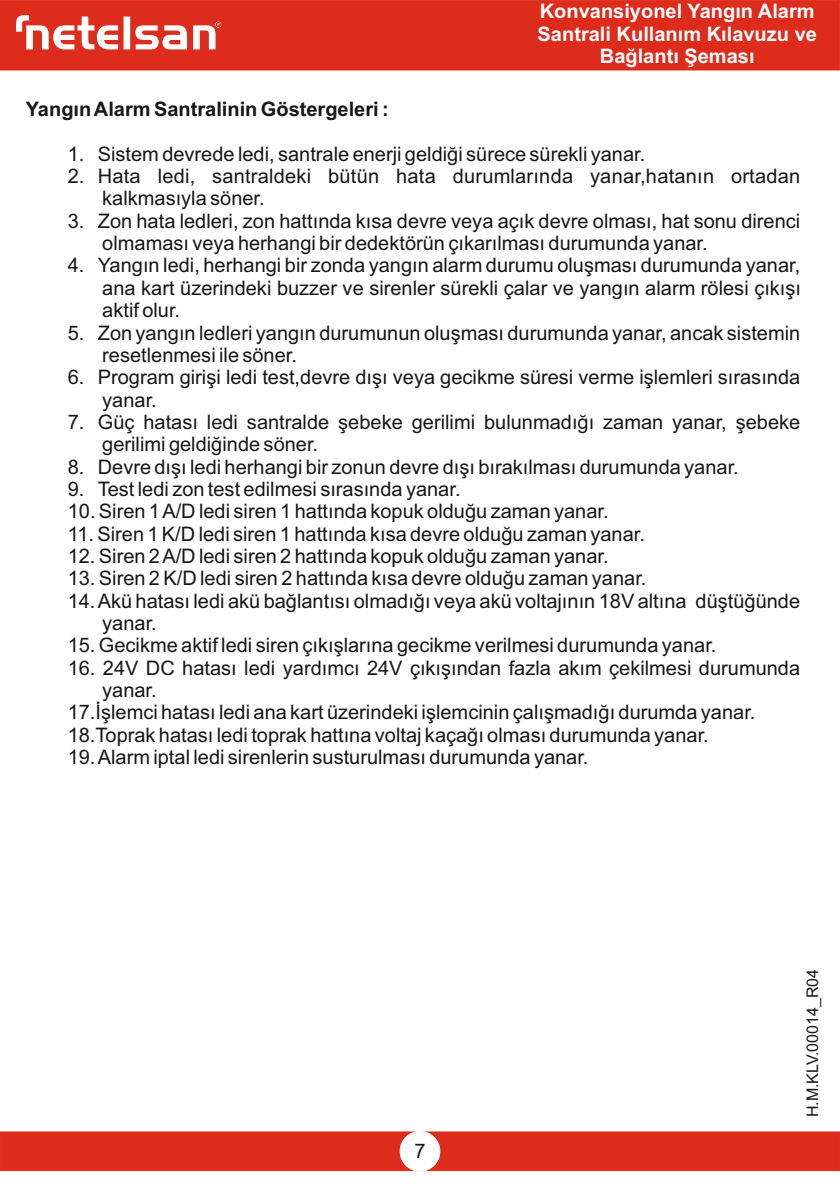
<style>
.page{position:relative;width:840px;height:1191px;background:#fff}
.page>*{position:absolute;margin:0;border:0;box-sizing:border-box;transform-origin:0 0}
.t1{font:20px/22.4px "Arial";color:#151616}
.t2{font:700 20px/22.4px "Arial";color:#fff;text-align:center}
.t3{font:700 20px "Arial";color:#151616}
.t4{font:16px "Arial";color:#151616}
</style>
<div class="page">
<div style="left:0;top:1131px;width:839px;height:40px;background:#dd2b1c"></div>
<div style="left:399px;top:1131px;width:41px;height:40px;background:#fff;border:1px solid #fff;border-radius:50%"></div>
<div style="left:0;top:0;width:839px;height:70px;background:#dd2b1c"></div>
<svg style="left:16px;top:15px;width:205px;height:34px"></svg>
<p class="t2" style="left:537px;top:2px;width:280px">Konvansiyonel Yangın Alarm<br>Santrali Kullanım Kılavuzu ve<br>Bağlantı Şeması</p>
<p class="t3" style="left:26px;top:101px;width:364px">Yangın Alarm Santralinin Göstergeleri :</p>
<p class="t1" style="left:68px;top:144px;width:578px">1. Sistem devrede ledi, santrale enerji geldiği sürece sürekli yanar.</p>
<p class="t1" style="left:102px;top:167px;width:699px;text-indent:-34px">2. Hata ledi, santraldeki bütün hata durumlarında yanar,hatanın ortadan kalkmasıyla söner.</p>
<p class="t1" style="left:102px;top:211px;width:699px;text-indent:-34px">3. Zon hata ledleri, zon hattında kısa devre veya açık devre olması, hat sonu direnci olmaması veya herhangi bir dedektörün çıkarılması durumunda yanar.</p>
<p class="t1" style="left:102px;top:256px;width:699px;text-align:justify;text-indent:-34px">4. Yangın ledi, herhangi bir zonda yangın alarm durumu oluşması durumunda yanar, ana kart üzerindeki buzzer ve sirenler sürekli çalar ve yangın alarm rölesi çıkışı aktif olur.</p>
<p class="t1" style="left:102px;top:323px;width:699px;text-indent:-34px">5. Zon yangın ledleri yangın durumunun oluşması durumunda yanar, ancak sistemin resetlenmesi ile söner.</p>
<p class="t1" style="left:102px;top:368px;width:699px;text-indent:-34px">6. Program girişi ledi test,devre dışı veya gecikme süresi verme işlemleri sırasında yanar.</p>
<p class="t1" style="left:102px;top:412px;width:699px;text-indent:-34px">7. Güç hatası ledi santralde şebeke gerilimi bulunmadığı zaman yanar, şebeke gerilimi geldiğinde söner.</p>
<p class="t1" style="left:68px;top:457px;width:672px">8. Devre dışı ledi herhangi bir zonun devre dışı bırakılması durumunda yanar.</p>
<p class="t1" style="left:68px;top:479px;width:394px">9. Test ledi zon test edilmesi sırasında yanar.</p>
<p class="t1" style="left:68px;top:502px;width:542px">10. Siren 1 A/D ledi siren 1 hattında kopuk olduğu zaman yanar.</p>
<p class="t1" style="left:68px;top:524px;width:578px">11. Siren 1 K/D ledi siren 1 hattında kısa devre olduğu zaman yanar.</p>
<p class="t1" style="left:68px;top:546px;width:542px">12. Siren 2 A/D ledi siren 2 hattında kopuk olduğu zaman yanar.</p>
<p class="t1" style="left:68px;top:569px;width:580px">13. Siren 2 K/D ledi siren 2 hattında kısa devre olduğu zaman yanar.</p>
<p class="t1" style="left:102px;top:591px;width:699px;text-indent:-34px">14. Akü hatası ledi akü bağlantısı olmadığı veya akü voltajının 18V altına düştüğünde yanar.</p>
<p class="t1" style="left:68px;top:636px;width:650px">15. Gecikme aktif ledi siren çıkışlarına gecikme verilmesi durumunda yanar.</p>
<p class="t1" style="left:68px;top:658px;width:733px">16. 24V DC hatası ledi yardımcı 24V çıkışından fazla akım çekilmesi durumunda</p>
<p class="t1" style="left:102px;top:680px;width:56px">yanar.</p>
<p class="t1" style="left:68px;top:703px;width:688px">17.İşlemci hatası ledi ana kart üzerindeki işlemcinin çalışmadığı durumda yanar.</p>
<p class="t1" style="left:68px;top:725px;width:642px">18.Toprak hatası ledi toprak hattına voltaj kaçağı olması durumunda yanar.</p>
<p class="t1" style="left:68px;top:748px;width:522px">19. Alarm iptal ledi sirenlerin susturulması durumunda yanar.</p>
<p class="t1" style="left:414px;top:1142px;width:13px">7</p>
<p class="t4" style="left:806px;top:1117px;width:150px;rotate:-90deg">H.M.KLV.00014_R04</p>
</div>
